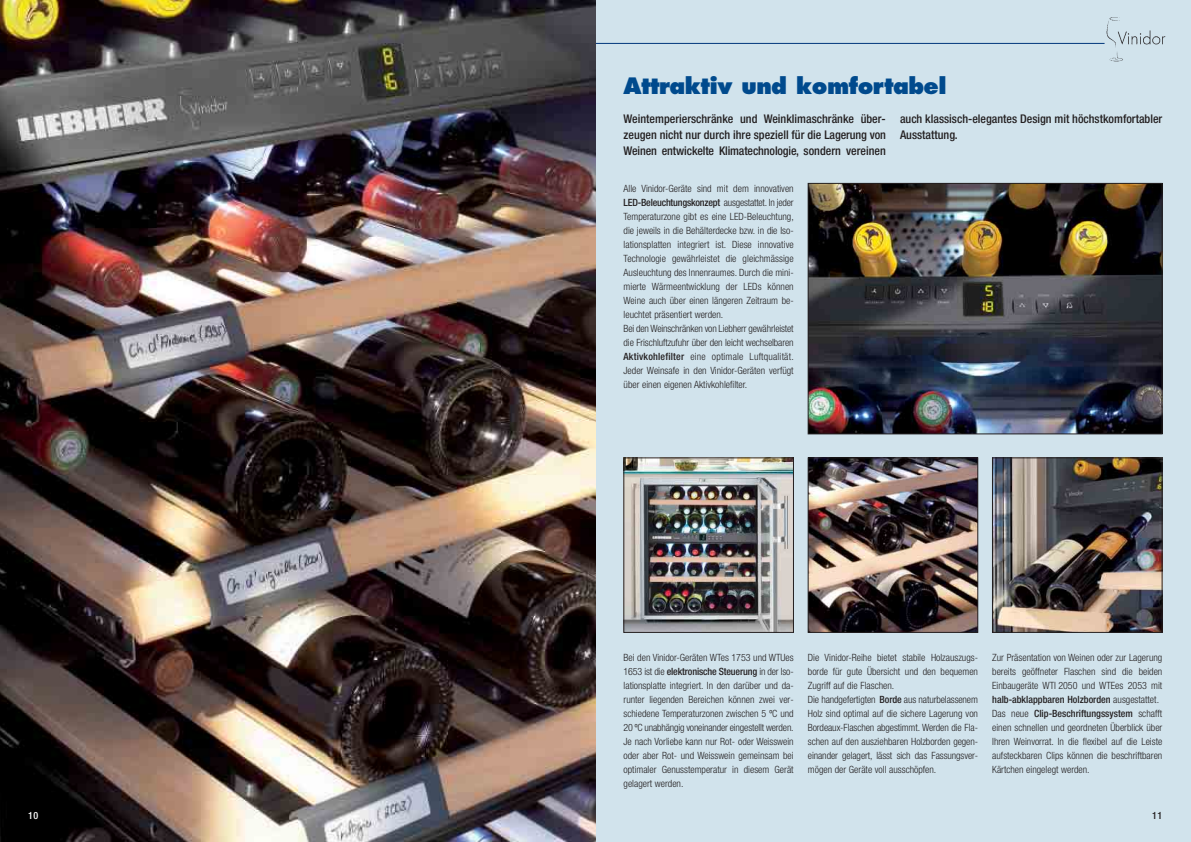
<style>
.page{position:relative;width:1191px;height:842px;background:#fff}
.page>*{position:absolute;margin:0;border:0;box-sizing:border-box;transform-origin:0 0}
.t1{font:800 22px "Futura";letter-spacing:-.025em;color:#004a8d}
.t2{font:500 condensed 12px/16px "Helvetica Neue";color:#231f20;text-align:justify}
.t3{font:300 condensed 10px/14px "Helvetica Neue";color:#231f20}
.t4{font:500 condensed 10px "Helvetica Neue";color:#fff}
.t5{font:500 condensed 10px "Helvetica Neue";color:#231f20}
.s1{font-weight:500}
</style>
<div class="page">
<div style="left:0;top:1px;width:1190px;height:841px;background:#d1e3ec"></div>
<hr style="left:0;top:43px;width:1104px;height:1px;background:#00367b">
<img style="left:0;top:1px;width:595px;height:841px">
<img style="left:810px;top:185px;width:350px;height:247px">
<div style="left:808px;top:183px;width:354px;height:251px;border:1px solid #231f20"></div>
<img style="left:994px;top:460px;width:166px;height:171px">
<div style="left:992px;top:458px;width:170px;height:175px;border:1px solid #231f20"></div>
<img style="left:625px;top:460px;width:166px;height:171px">
<div style="left:623px;top:458px;width:170px;height:175px;border:1px solid #231f20"></div>
<img style="left:810px;top:460px;width:166px;height:171px">
<div style="left:808px;top:458px;width:170px;height:175px;border:1px solid #231f20"></div>
<img style="left:1102px;top:17px;width:64px;height:45px">
<h1 class="t1" style="left:623px;top:76px;width:324px">Attraktiv und komfortabel</h1>
<p class="t2" style="left:623px;top:112px;width:264px">Weintemperierschränke und Weinklimaschränke über&shy;zeugen nicht nur durch ihre speziell für die Lagerung von Weinen entwickelte Klimatechnologie, sondern vereinen</p>
<p class="t2" style="left:900px;top:112px;width:264px">auch klassisch-elegantes Design mit höchstkomfortabler<br>Ausstattung.</p>
<p class="t3" style="left:623px;top:182px;width:172px">Alle Vinidor-Geräte sind mit dem innovativen <span class="s1">LED-Beleuchtungskonzept</span> ausgestattet. In jeder Temperaturzone gibt es eine LED-Beleuchtung, die jeweils in die Behälterdecke bzw. in die Iso&shy;lationsplatten integriert ist. Diese innovative Technologie gewährleistet die gleichmässige Ausleuchtung des Innenraumes. Durch die mini&shy;mierte Wärmeentwicklung der LEDs können Weine auch über einen längeren Zeitraum be&shy;leuchtet präsentiert werden.<br>Bei den Weinschränken von Liebherr gewährleistet die Frischluftzufuhr über den leicht wechselbaren <span class="s1">Aktivkohlefilter</span> eine optimale Luftqualität.<br>Jeder Weinsafe in den Vinidor-Geräten verfügt über einen eigenen Aktivkohlefilter.</p>
<p class="t3" style="left:623px;top:651px;width:172px;text-align:justify">Bei den Vinidor-Geräten WTes 1753 und WTUes 1653 ist die <span class="s1">elektronische Steuerung</span> in der Iso&shy;lationsplatte integriert. In den darüber und da&shy;runter liegenden Bereichen können zwei ver&shy;schiedene Temperaturzonen zwischen 5 ºC und 20 ºC unabhängig voneinander eingestellt werden.<br>Je nach Vorliebe kann nur Rot- oder Weisswein oder aber Rot- und Weisswein gemeinsam bei optimaler Genusstemperatur in diesem Gerät gelagert werden.</p>
<p class="t3" style="left:808px;top:651px;width:172px">Die Vinidor-Reihe bietet stabile Holzauszugs&shy;borde für gute Übersicht und den bequemen Zugriff auf die Flaschen.<br>Die handgefertigten <span class="s1">Borde</span> aus naturbelassenem Holz sind optimal auf die sichere Lagerung von Bordeaux-Flaschen abgestimmt. Werden die Fla&shy;schen auf den ausziehbaren Holzborden gegen&shy;einander gelagert, lässt sich das Fassungsver&shy;mögen der Geräte voll ausschöpfen.</p>
<p class="t3" style="left:992px;top:651px;width:172px">Zur Präsentation von Weinen oder zur Lagerung bereits geöffneter Flaschen sind die beiden Einbaugeräte WTI 2050 und WTEes 2053 mit <span class="s1">halb-abklappbaren Holzborden</span> ausgestattet.<br>Das neue <span class="s1">Clip-Beschriftungssystem</span> schafft einen schnellen und geordneten Überblick über Ihren Weinvorrat. In die flexibel auf die Leiste aufsteckbaren Clips können die beschriftbaren Kärtchen eingelegt werden.</p>
<p class="t4" style="left:28px;top:812px;width:12px">10</p>
<p class="t5" style="left:1152px;top:812px;width:12px">11</p>
</div>
